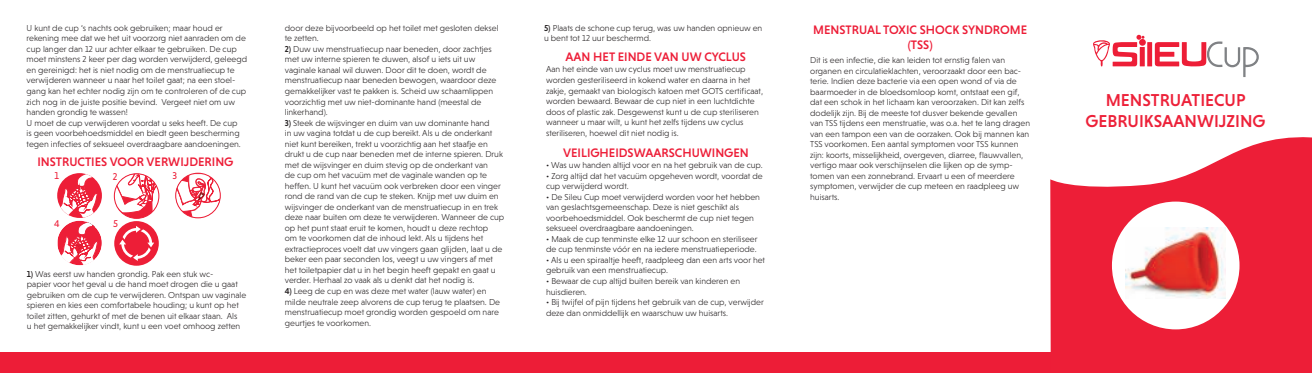
<style>
.page{position:relative;width:1312px;height:373px;background:#fff}
.page>*{position:absolute;margin:0;border:0;box-sizing:border-box;transform-origin:0 0}
.t1{font:500 17.5px/21px "Niveau Grotesk";color:#ed2139;text-align:center}
.t2{font:500 12.5px/15px "Niveau Grotesk";color:#ed1d37;text-align:center}
.t3{font:10px "Niveau Grotesk";color:#ed1d37}
.t4{font:300 8.75px/10.5px "Niveau Grotesk";color:#231f20}
.s1{font-weight:500}
</style>
<div class="page">
<svg style="left:114px;top:175px;width:45px;height:43px"></svg>
<div style="left:114px;top:173px;width:45px;height:45px;border:1px solid #ed1e37;border-radius:50%"></div>
<div style="left:176px;top:173px;width:44px;height:44px;background:#f04459;border-radius:50%"></div>
<div style="left:175px;top:173px;width:45px;height:44px;border:1px solid #ed1e37;border-radius:50%"></div>
<svg style="left:176px;top:174px;width:44px;height:43px"></svg>
<div style="left:114px;top:221px;width:45px;height:44px;background:#ed1e37;border-radius:50%"></div>
<svg style="left:119px;top:225px;width:35px;height:35px"></svg>
<svg style="left:57px;top:173px;width:45px;height:44px"></svg>
<svg style="left:58px;top:174px;width:44px;height:91px"></svg>
<svg style="left:1093px;top:35px;width:165px;height:42px"></svg>
<div style="left:0;top:352px;width:1311px;height:20px;background:#ed1d37"></div>
<svg style="left:1050px;top:137px;width:261px;height:215px;fill:#ed1e37"></svg>
<div style="left:1111px;top:201px;width:128px;height:128px;background:#fff;border-radius:50%"></div>
<img style="left:1125px;top:227px;width:100px;height:71px">
<p class="t4" style="left:27px;top:23px;width:222px">U kunt de cup ‘s nachts ook gebruiken; maar houd er rekening mee dat we het uit voorzorg niet aanraden om de cup langer dan 12 uur achter elkaar te gebruiken. De cup moet minstens 2 keer per dag worden verwijderd, geleegd en gereinigd: het is niet nodig om de menstruatiecup te verwijderen wanneer u naar het toilet gaat; na een stoel&shy;gang kan het echter nodig zijn om te controleren of de cup zich nog in de juiste positie bevind. Vergeet niet om uw handen grondig te wassen!<br>U moet de cup verwijderen voordat u seks heeft. De cup<br>is geen voorbehoedsmiddel en biedt geen bescherming tegen infecties of seksueel overdraagbare aandoeningen.</p>
<h2 class="t2" style="left:37px;top:155px;width:197px">INSTRUCTIES VOOR VERWIJDERING</h2>
<p class="t3" style="left:55px;top:172px;width:6px">1</p>
<p class="t3" style="left:113px;top:172px;width:6px">2</p>
<p class="t3" style="left:172px;top:172px;width:6px">3</p>
<p class="t3" style="left:54px;top:220px;width:7px">4</p>
<p class="t3" style="left:113px;top:220px;width:6px">5</p>
<p class="t4" style="left:27px;top:268px;width:221px"><span class="s1">1)</span> Was eerst uw handen grondig. Pak een stuk wc-<br>papier voor het geval u de hand moet drogen die u gaat gebruiken om de cup te verwijderen. Ontspan uw vaginale spieren en kies een comfortabele houding; u kunt op het toilet zitten, gehurkt of met de benen uit elkaar staan. Als<br>u het gemakkelijker vindt, kunt u een voet omhoog zetten</p>
<p class="t4" style="left:285px;top:23px;width:215px">door deze bijvoorbeeld op het toilet met gesloten deksel te zetten.</p>
<p class="t4" style="left:285px;top:44px;width:213px"><span class="s1">2)</span> Duw uw menstruatiecup naar beneden, door zachtjes met uw interne spieren te duwen, alsof u iets uit uw vaginale kanaal wil duwen. Door dit te doen, wordt de menstruatiecup naar beneden bewogen, waardoor deze gemakkelijker vast te pakken is. Scheid uw schaamlippen voorzichtig met uw niet-dominante hand (meestal de linkerhand).</p>
<p class="t4" style="left:285px;top:118px;width:221px"><span class="s1">3)</span> Steek de wijsvinger en duim van uw dominante hand<br>in uw vagina totdat u de cup bereikt. Als u de onderkant niet kunt bereiken, trekt u voorzichtig aan het staafje en drukt u de cup naar beneden met de interne spieren. Druk met de wijsvinger en duim stevig op de onderkant van<br>de cup om het vacuüm met de vaginale wanden op te heffen. U kunt het vacuüm ook verbreken door een vinger rond de rand van de cup te steken. Knijp met uw duim en wijsvinger de onderkant van de menstruatiecup in en trek deze naar buiten om deze te verwijderen. Wanneer de cup op het punt staat eruit te komen, houdt u deze rechtop<br>om te voorkomen dat de inhoud lekt. Als u tijdens het extractieproces voelt dat uw vingers gaan glijden, laat u de beker een paar seconden los, veegt u uw vingers af met het toiletpapier dat u in het begin heeft gepakt en gaat u verder. Herhaal zo vaak als u denkt dat het nodig is.</p>
<p class="t4" style="left:285px;top:286px;width:217px"><span class="s1">4)</span> Leeg de cup en was deze met water (lauw water) en milde neutrale zeep alvorens de cup terug te plaatsen. De menstruatiecup moet grondig worden gespoeld om nare geurtjes te voorkomen.</p>
<p class="t4" style="left:544px;top:23px;width:220px"><span class="s1">5)</span> Plaats de schone cup terug, was uw handen opnieuw en u bent tot 12 uur beschermd.</p>
<h2 class="t2" style="left:565px;top:50px;width:182px">AAN HET EINDE VAN UW CYCLUS</h2>
<p class="t4" style="left:546px;top:65px;width:218px">Aan het einde van uw cyclus moet uw menstruatiecup worden gesteriliseerd in kokend water en daarna in het zakje, gemaakt van biologisch katoen met GOTS certificaat, worden bewaard. Bewaar de cup niet in een luchtdichte doos of plastic zak. Desgewenst kunt u de cup steriliseren wanneer u maar wilt, u kunt het zelfs tijdens uw cyclus steriliseren, hoewel dit niet nodig is.</p>
<h2 class="t2" style="left:563px;top:145px;width:187px">VEILIGHEIDSWAARSCHUWINGEN</h2>
<p class="t4" style="left:546px;top:160px;width:218px">• Was uw handen altijd voor en na het gebruik van de cup.</p>
<p class="t4" style="left:546px;top:171px;width:218px">• Zorg altijd dat het vacuüm opgeheven wordt, voordat de cup verwijderd wordt.</p>
<p class="t4" style="left:546px;top:192px;width:215px">• De Sileu Cup moet verwijderd worden voor het hebben van geslachtsgemeenschap. Deze is niet geschikt als voorbehoedsmiddel. Ook beschermt de cup niet tegen seksueel overdraagbare aandoeningen.</p>
<p class="t4" style="left:546px;top:234px;width:213px">• Maak de cup tenminste elke 12 uur schoon en steriliseer de cup tenminste vóór en na iedere menstruatieperiode.</p>
<p class="t4" style="left:546px;top:255px;width:220px">• Als u een spiraaltje heeft, raadpleeg dan een arts voor het gebruik van een menstruatiecup.</p>
<p class="t4" style="left:546px;top:276px;width:195px">• Bewaar de cup altijd buiten bereik van kinderen en huisdieren.</p>
<p class="t4" style="left:546px;top:297px;width:219px">• Bij twijfel of pijn tijdens het gebruik van de cup, verwijder deze dan onmiddellijk en waarschuw uw huisarts.</p>
<h2 class="t2" style="left:813px;top:23px;width:215px">MENSTRUAL TOXIC SHOCK SYNDROME (TSS)</h2>
<p class="t4" style="left:810px;top:56px;width:221px">Dit is een infectie, die kan leiden tot ernstig falen van organen en circulatieklachten, veroorzaakt door een bac&shy;terie. Indien deze bacterie via een open wond of via de baarmoeder in de bloedsomloop komt, ontstaat een gif, dat een schok in het lichaam kan veroorzaken. Dit kan zelfs dodelijk zijn. Bij de meeste tot dusver bekende gevallen van TSS tijdens een menstruatie, was o.a. het te lang dragen van een tampon een van de oorzaken. Ook bij mannen kan TSS voorkomen. Een aantal symptomen voor TSS kunnen zijn: koorts, misselijkheid, overgeven, diarree, flauwvallen, vertigo maar ook verschijnselen die lijken op de symp&shy;tomen van een zonnebrand. Ervaart u een of meerdere symptomen, verwijder de cup meteen en raadpleeg uw huisarts.</p>
<h1 class="t1" style="left:1085px;top:90px;width:181px">MENSTRUATIECUP<br>GEBRUIKSAANWIJZING</h1>
</div>
